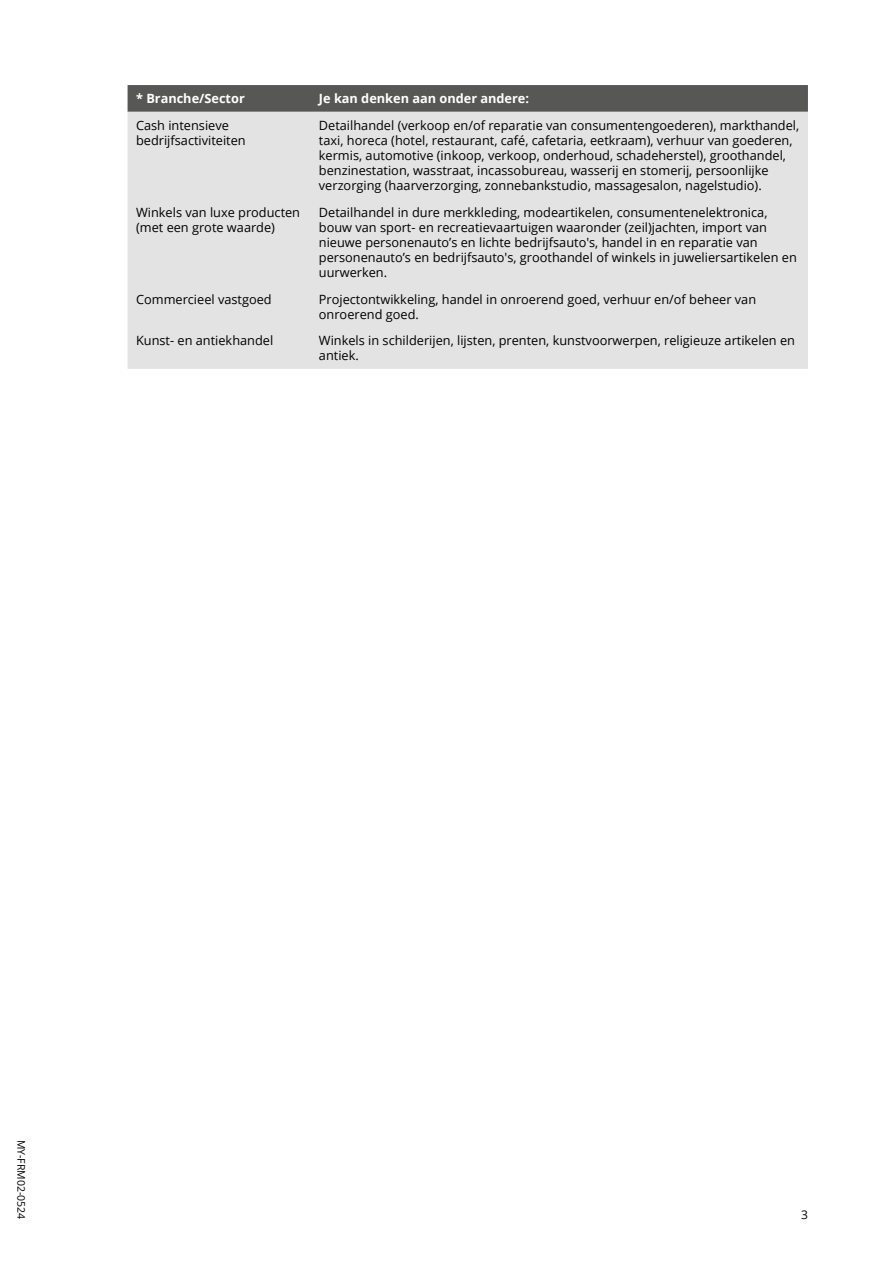
<style>
.page{position:relative;width:893px;height:1263px;background:#fff}
.page>*{position:absolute;margin:0;border:0;box-sizing:border-box;transform-origin:0 0}
.t1{font:12.75px/15px "Open Sans";color:#000}
.t2{font:700 12.75px "Open Sans";color:#fff}
.t3{font:12px "Open Sans";color:#000}
.t4{font:10.5px "Open Sans";color:#000}
</style>
<div class="page">
<div style="left:128px;top:85px;width:680px;height:27px;background:#575756"></div>
<div style="left:128px;top:112px;width:680px;height:257px;background:#e3e3e3"></div>
<p class="t2" style="left:136px;top:90px;width:110px">* Branche/Sector</p>
<p class="t2" style="left:319px;top:90px;width:212px">Je kan denken aan onder andere:</p>
<p class="t1" style="left:136px;top:118px;width:111px">Cash intensieve bedrijfsactiviteiten</p>
<p class="t1" style="left:319px;top:118px;width:482px">Detailhandel (verkoop en/of reparatie van consumentengoederen), markthandel, taxi, horeca (hotel, restaurant, café, cafetaria, eetkraam), verhuur van goederen, kermis, automotive (inkoop, verkoop, onderhoud, schadeherstel), groothandel, benzinestation, wasstraat, incassobureau, wasserij en stomerij, persoonlijke verzorging (haarverzorging, zonnebankstudio, massagesalon, nagelstudio).</p>
<p class="t1" style="left:136px;top:204px;width:166px">Winkels van luxe producten (met een grote waarde)</p>
<p class="t1" style="left:319px;top:204px;width:479px">Detailhandel in dure merkkleding, modeartikelen, consumentenelektronica, bouw van sport- en recreatievaartuigen waaronder (zeil)jachten, import van nieuwe personenauto’s en lichte bedrijfsauto's, handel in en reparatie van personenauto’s en bedrijfsauto's, groothandel of winkels in juweliersartikelen en uurwerken.</p>
<p class="t1" style="left:136px;top:291px;width:137px">Commercieel vastgoed</p>
<p class="t1" style="left:319px;top:291px;width:439px">Projectontwikkeling, handel in onroerend goed, verhuur en/of beheer van onroerend goed.</p>
<p class="t1" style="left:136px;top:333px;width:139px">Kunst- en antiekhandel</p>
<p class="t1" style="left:319px;top:333px;width:478px">Winkels in schilderijen, lijsten, prenten, kunstvoorwerpen, religieuze artikelen en antiek.</p>
<p class="t4" style="left:28px;top:1140px;width:81px;rotate:90deg">MY-FRM02-0524</p>
<p class="t3" style="left:801px;top:1206px;width:8px">3</p>
</div>
